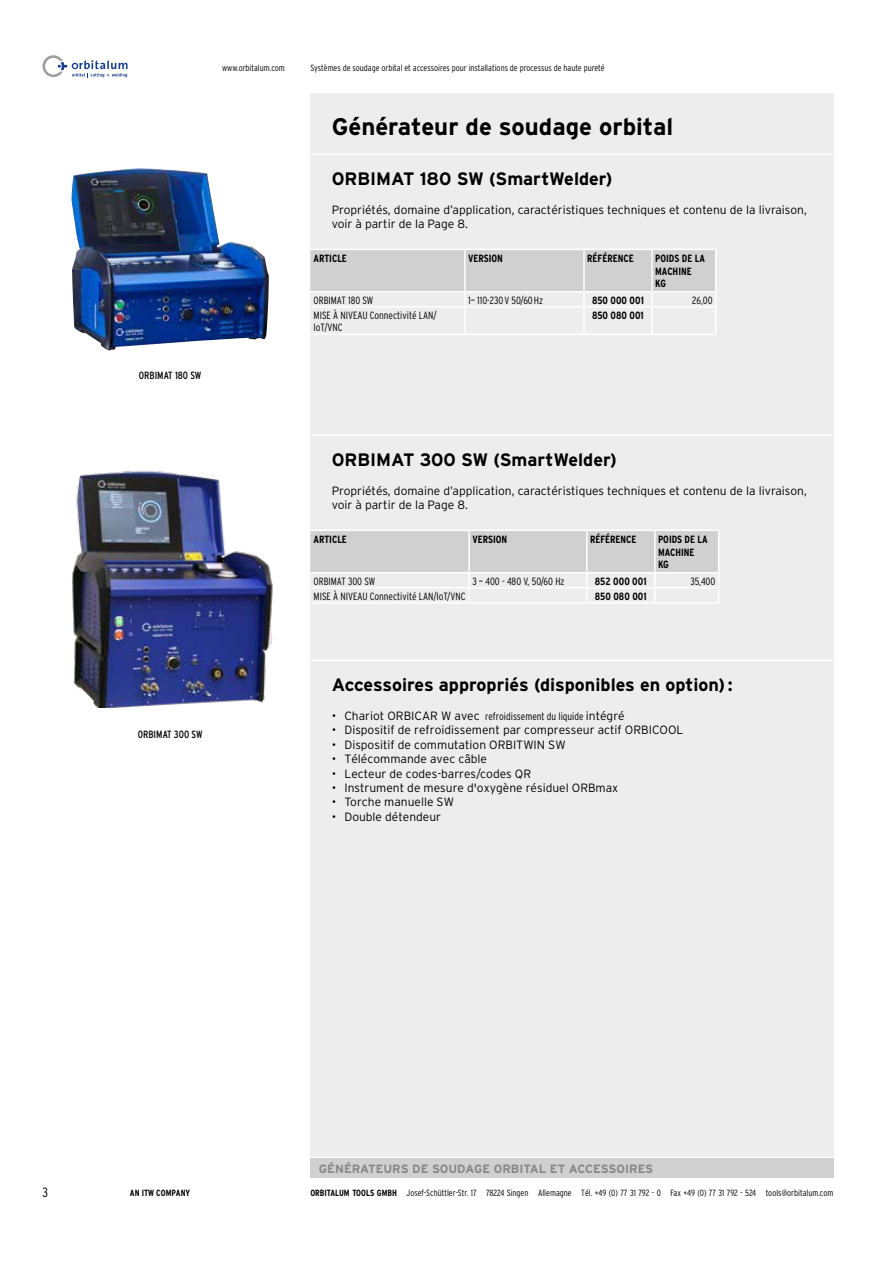
<style>
.page{position:relative;width:893px;height:1263px;background:#fff}
.page>*{position:absolute;margin:0;border:0;box-sizing:border-box;transform-origin:0 0}
.t1{font:700 24px "Interstate";color:#000}
.t2{font:700 18px "Interstate";color:#000}
.t3{font:300 condensed 13.5px "Interstate";color:#000}
.t4{font:300 12px/14.4px "Interstate";color:#000}
.t5{font:700 12px "Interstate";color:#878787}
.t6{font:300 condensed 10.5px/12.6px "Interstate";color:#000}
.t7{font:700 condensed 10.5px/12.6px "Interstate";color:#000}
.t8{font:condensed 10.5px "Interstate";color:#000}
.t9{font:300 condensed 9px "Interstate";color:#000}
.t10{font:700 condensed 9px "Interstate";color:#000}
.s1{font-stretch:condensed;font-size:10.5px}
.s2{font-weight:700}
</style>
<div class="page">
<svg style="left:43px;top:55px;width:85px;height:22px"></svg>
<div style="left:310px;top:94px;width:523px;height:1063px;background:#ededed"></div>
<div style="left:310px;top:1159px;width:523px;height:19px;background:#d0d0d0"></div>
<hr style="left:310px;top:153px;width:523px;height:2px;background:#fff">
<hr style="left:310px;top:434px;width:523px;height:2px;background:#fff">
<hr style="left:310px;top:659px;width:523px;height:2px;background:#fff">
<svg style="left:310px;top:249px;width:406px;height:85px"></svg>
<hr style="left:310px;top:306px;width:155px;height:1px;background:#fff">
<hr style="left:465px;top:306px;width:119px;height:1px;background:#fff">
<hr style="left:464px;top:307px;width:2px;height:27px;background:#fff">
<hr style="left:584px;top:306px;width:68px;height:1px;background:#fff">
<hr style="left:583px;top:307px;width:2px;height:27px;background:#fff">
<hr style="left:652px;top:306px;width:64px;height:1px;background:#fff">
<hr style="left:310px;top:334px;width:155px;height:1px;background:#fff">
<hr style="left:465px;top:334px;width:119px;height:1px;background:#fff">
<hr style="left:584px;top:334px;width:68px;height:1px;background:#fff">
<hr style="left:652px;top:334px;width:64px;height:1px;background:#fff">
<svg style="left:337px;top:530px;width:382px;height:72px"></svg>
<hr style="left:655px;top:587px;width:64px;height:1px;background:#fff">
<hr style="left:310px;top:602px;width:159px;height:1px;background:#fff">
<hr style="left:469px;top:602px;width:118px;height:1px;background:#fff">
<hr style="left:587px;top:602px;width:68px;height:1px;background:#fff">
<hr style="left:655px;top:602px;width:64px;height:1px;background:#fff">
<img style="left:71px;top:168px;width:198px;height:183px">
<img style="left:72px;top:470px;width:265px;height:237px">
<p class="t9" style="left:222px;top:63px;width:64px">www.orbitalum.com</p>
<p class="t9" style="left:310px;top:63px;width:296px">Systèmes de soudage orbital et accessoires pour installations de processus de haute pureté</p>
<p class="t8" style="left:139px;top:369px;width:64px">ORBIMAT 180 SW</p>
<p class="t8" style="left:138px;top:729px;width:66px">ORBIMAT 300 SW</p>
<h1 class="t1" style="left:332px;top:113px;width:343px">Générateur de soudage orbital</h1>
<h2 class="t2" style="left:332px;top:169px;width:282px">ORBIMAT 180 SW (SmartWelder)</h2>
<p class="t4" style="left:332px;top:202px;width:477px">Propriétés, domaine d’application, caractéristiques techniques et contenu de la livraison, voir à partir de la Page 8.</p>
<p class="t7" style="left:314px;top:252px;width:35px">ARTICLE</p>
<p class="t7" style="left:468px;top:252px;width:36px">VERSION</p>
<p class="t7" style="left:587px;top:252px;width:48px">RÉFÉRENCE</p>
<p class="t7" style="left:655px;top:252px;width:51px">POIDS DE LA<br>MACHINE<br>KG</p>
<p class="t6" style="left:314px;top:293px;width:61px">ORBIMAT 180 SW</p>
<p class="t6" style="left:468px;top:293px;width:77px">1~ 110-230 V 50/60 Hz</p>
<p class="t7" style="left:592px;top:293px;width:53px">850 000 001</p>
<p class="t6" style="left:692px;top:293px;width:22px">26,00</p>
<p class="t6" style="left:314px;top:308px;width:124px">MISE À NIVEAU Connectivité LAN/<br>IoT/VNC</p>
<p class="t7" style="left:592px;top:308px;width:53px">850 080 001</p>
<h2 class="t2" style="left:332px;top:450px;width:287px">ORBIMAT 300 SW (SmartWelder)</h2>
<p class="t4" style="left:332px;top:483px;width:477px">Propriétés, domaine d’application, caractéristiques techniques et contenu de la livraison, voir à partir de la Page 8.</p>
<p class="t7" style="left:314px;top:533px;width:35px">ARTICLE</p>
<p class="t7" style="left:472px;top:533px;width:36px">VERSION</p>
<p class="t7" style="left:590px;top:533px;width:48px">RÉFÉRENCE</p>
<p class="t7" style="left:658px;top:533px;width:51px">POIDS DE LA<br>MACHINE<br>KG</p>
<p class="t6" style="left:314px;top:574px;width:63px">ORBIMAT 300 SW</p>
<p class="t6" style="left:472px;top:574px;width:94px">3 ~ 400 - 480 V, 50/60 Hz</p>
<p class="t7" style="left:595px;top:574px;width:53px">852 000 001</p>
<p class="t6" style="left:690px;top:574px;width:27px">35,400</p>
<p class="t6" style="left:314px;top:589px;width:153px">MISE À NIVEAU Connectivité LAN/IoT/VNC</p>
<p class="t7" style="left:595px;top:589px;width:53px">850 080 001</p>
<h2 class="t2" style="left:332px;top:675px;width:403px">Accessoires appropriés (disponibles en option) :</h2>
<p class="t4" style="left:332px;top:708px;width:294px">• Chariot ORBICAR W avec <span class="s1">refroidissement du liquide</span> intégré</p>
<p class="t4" style="left:332px;top:723px;width:353px">• Dispositif de refroidissement par compresseur actif ORBICOOL</p>
<p class="t4" style="left:332px;top:737px;width:235px">• Dispositif de commutation ORBITWIN SW</p>
<p class="t4" style="left:332px;top:752px;width:157px">• Télécommande avec câble</p>
<p class="t4" style="left:332px;top:766px;width:201px">• Lecteur de codes-barres/codes QR</p>
<p class="t4" style="left:332px;top:780px;width:288px">• Instrument de mesure d'oxygène résiduel ORBmax</p>
<p class="t4" style="left:332px;top:795px;width:124px">• Torche manuelle SW</p>
<p class="t4" style="left:332px;top:809px;width:111px">• Double détendeur</p>
<p class="t5" style="left:319px;top:1162px;width:336px">GÉNÉRATEURS DE SOUDAGE ORBITAL ET ACCESSOIRES</p>
<p class="t3" style="left:43px;top:1184px;width:7px">3</p>
<p class="t10" style="left:130px;top:1188px;width:62px">AN ITW COMPANY</p>
<p class="t9" style="left:310px;top:1188px;width:525px"><span class="s2">ORBITALUM TOOLS GMBH</span> Josef-Schüttler-Str. 17 78224 Singen Allemagne Tél. +49 (0) 77 31 792 - 0 Fax +49 (0) 77 31 792 - 524 tools@orbitalum.com</p>
</div>
